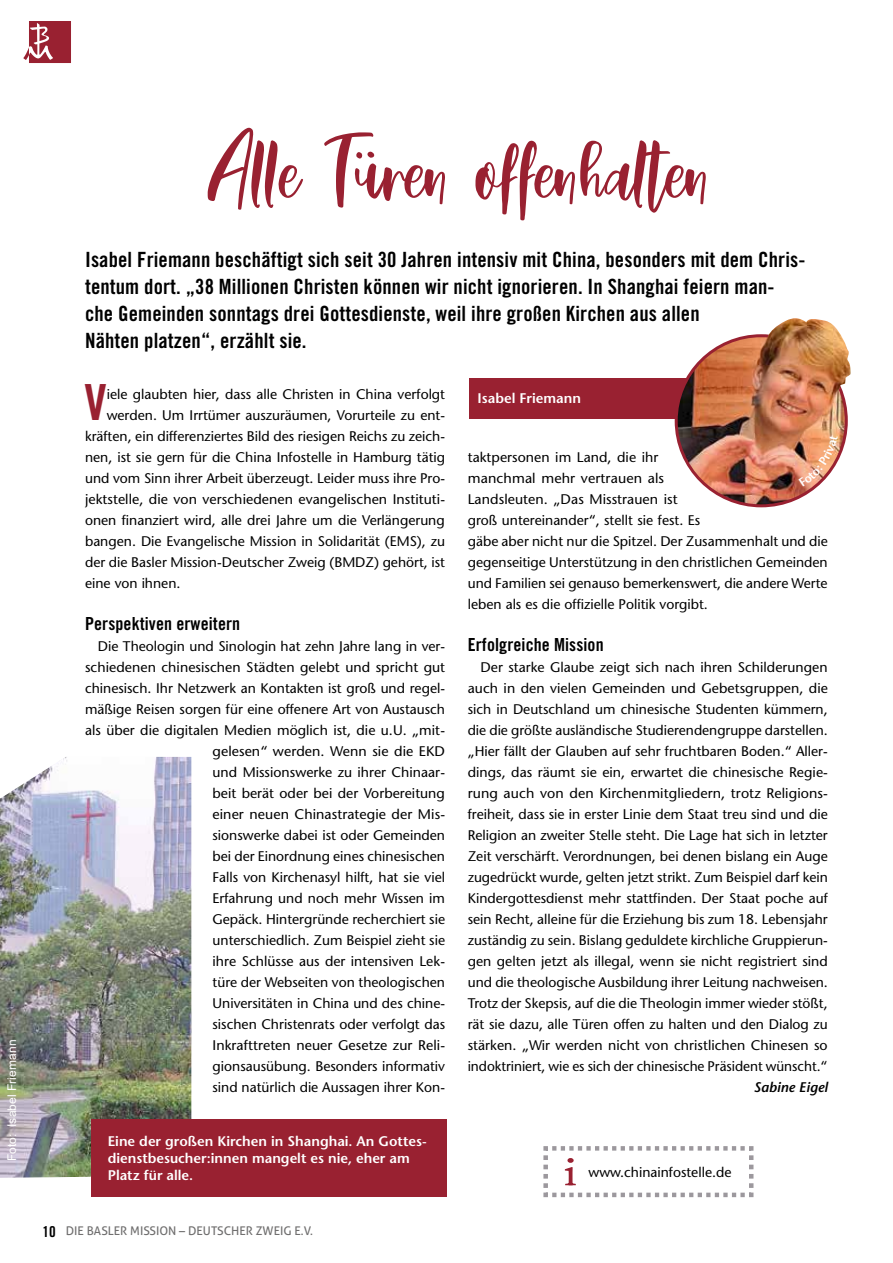
<style>
.page{position:relative;width:893px;height:1263px;background:#fff}
.page>*{position:absolute;margin:0;border:0;box-sizing:border-box;transform-origin:0 0}
.t1{font:90px "Morning Glory";color:#992131}
.t2{font:49.8px "Trade Gothic LT Std Bd Cn 20";color:#992131}
.t3{font:21px/27px "Trade Gothic LT Std Bd Cn 20";letter-spacing:.005em;color:#000}
.t4{font:18px "Trade Gothic LT Std Bd Cn 20";letter-spacing:.005em;color:#000}
.t5{font:13.95px/21px "Stone Sans";color:#000;text-align:right}
.t6{font:600 13.95px/16.8px "Stone Sans";color:#fff}
.t7{font:italic 600 13.95px "Stone Sans";color:#000}
.t8{font:12px "Aller";color:#706f6f}
.t9{font:12px "Arial";letter-spacing:.01em;color:#fff}
.s1{font-family:"Trade Gothic LT Std Bd Cn 20";font-size:15px;color:#000}
</style>
<div class="page">
<div style="left:469px;top:378px;width:243px;height:40px;background:#992131"></div>
<img style="left:0;top:757px;width:191px;height:421px">
<div style="left:91px;top:1119px;width:355px;height:78px;background:#992131"></div>
<svg style="left:543px;top:1146px;width:211px;height:52px"></svg>
<img style="left:676px;top:336px;width:170px;height:170px;border-radius:85px">
<img style="left:748px;top:318px;width:103px;height:123px">
<svg style="left:23px;top:21px;width:48px;height:42px"></svg>
<svg style="left:799px;top:435px;width:39px;height:52px;background:#e2a07f"></svg>
<p class="t9" style="left:4px;top:1161px;width:123px;rotate:-90deg">Foto: Isabel Friemann</p>
<h1 class="t1" style="left:208px;top:116px;width:505px">Alle Türen offenhalten</h1>
<p class="t3" style="left:85px;top:246px;width:722px">Isabel Friemann beschäftigt sich seit 30 Jahren intensiv mit China, besonders mit dem Chris&shy;tentum dort. „38 Millionen Christen können wir nicht ignorieren. In Shanghai feiern man&shy;che Gemeinden sonntags drei Gottesdienste, weil ihre großen Kirchen aus allen<br>Nähten platzen“, erzählt sie.</p>
<h2 class="t2" style="left:85px;top:372px;width:24px">V</h2>
<p class="t5" style="left:107px;top:384px;width:340px">iele glaubten hier, dass alle Christen in China verfolgt</p>
<p class="t5" style="left:107px;top:405px;width:340px">werden. Um Irrtümer auszuräumen, Vorurteile zu ent-</p>
<p class="t5" style="left:85px;top:426px;width:362px">kräften, ein differenziertes Bild des riesigen Reichs zu zeich-</p>
<p class="t5" style="left:85px;top:447px;width:362px">nen, ist sie gern für die China Infostelle in Hamburg tätig</p>
<p class="t5" style="left:85px;top:468px;width:362px">und vom Sinn ihrer Arbeit überzeugt. Leider muss ihre Pro-</p>
<p class="t5" style="left:85px;top:489px;width:362px">jektstelle, die von verschiedenen evangelischen Instituti-</p>
<p class="t5" style="left:85px;top:510px;width:361px">onen finanziert wird, alle drei Jahre um die Verlängerung</p>
<p class="t5" style="left:85px;top:531px;width:361px">bangen. Die Evangelische Mission in Solidarität (EMS), zu</p>
<p class="t5" style="left:85px;top:552px;width:361px">der die Basler Mission-Deutscher Zweig (BMDZ) gehört, ist</p>
<p class="t5" style="left:85px;top:573px;width:97px">eine von ihnen.</p>
<p class="t4" style="left:85px;top:613px;width:157px">Perspektiven erweitern</p>
<p class="t5" style="left:85px;top:636px;width:362px">Die Theologin und Sinologin hat zehn Jahre lang in ver&shy;schiedenen chinesischen Städten gelebt und spricht gut chinesisch. Ihr Netzwerk an Kontakten ist groß und regel&shy;mäßige Reisen sorgen für eine offenere Art von Austausch als über die digitalen Medien möglich ist, die u.U. „mit&shy;gelesen“ werden. Wenn sie die EKD<br>und Missionswerke zu ihrer Chinaar-<br>beit berät oder bei der Vorbereitung<br>einer neuen Chinastrategie der Mis-<br>sionswerke dabei ist oder Gemeinden<br>bei der Einordnung eines chinesischen<br>Falls von Kirchenasyl hilft, hat sie viel<br>Erfahrung und noch mehr Wissen im<br>Gepäck. Hintergründe recherchiert sie<br>unterschiedlich. Zum Beispiel zieht sie<br>ihre Schlüsse aus der intensiven Lek-<br>türe der Webseiten von theologischen<br>Universitäten in China und des chine-<br>sischen Christenrats oder verfolgt das<br>Inkrafttreten neuer Gesetze zur Reli-<br>gionsausübung. Besonders informativ<br>sind natürlich die Aussagen ihrer Kon-</p>
<p class="t6" style="left:108px;top:1133px;width:320px">Eine der großen Kirchen in Shanghai. An Gottes&shy;dienstbesucher:innen mangelt es nie, eher am<br>Platz für alle.</p>
<p class="t8" style="left:43px;top:1223px;width:272px"><span class="s1">10</span> DIE BASLER MISSION – DEUTSCHER ZWEIG E.V.</p>
<p class="t6" style="left:478px;top:390px;width:105px">Isabel Friemann</p>
<p class="t5" style="left:468px;top:447px;width:361px;text-align:left">taktpersonen im Land, die ihr<br>manchmal mehr vertrauen als<br>Landsleuten. „Das Misstrauen ist<br>groß untereinander“, stellt sie fest. Es<br>gäbe aber nicht nur die Spitzel. Der Zusammenhalt und die gegenseitige Unterstützung in den christlichen Gemeinden und Familien sei genauso bemerkenswert, die andere Werte leben als es die offizielle Politik vorgibt.</p>
<p class="t4" style="left:468px;top:634px;width:137px">Erfolgreiche Mission</p>
<p class="t5" style="left:468px;top:657px;width:362px;text-align:justify;text-indent:13px">Der starke Glaube zeigt sich nach ihren Schilderungen auch in den vielen Gemeinden und Gebetsgruppen, die sich in Deutschland um chinesische Studenten kümmern, die die größte ausländische Studierendengruppe darstellen. „Hier fällt der Glauben auf sehr fruchtbaren Boden.“ Aller&shy;dings, das räumt sie ein, erwartet die chinesische Regie&shy;rung auch von den Kirchenmitgliedern, trotz Religions&shy;freiheit, dass sie in erster Linie dem Staat treu sind und die Religion an zweiter Stelle steht. Die Lage hat sich in letzter Zeit verschärft. Verordnungen, bei denen bislang ein Auge zugedrückt wurde, gelten jetzt strikt. Zum Beispiel darf kein Kindergottesdienst mehr stattfinden. Der Staat poche auf sein Recht, alleine für die Erziehung bis zum 18. Lebensjahr zuständig zu sein. Bislang geduldete kirchliche Gruppierun&shy;gen gelten jetzt als illegal, wenn sie nicht registriert sind und die theologische Ausbildung ihrer Leitung nachweisen.<br>Trotz der Skepsis, auf die die Theologin immer wieder stößt, rät sie dazu, alle Türen offen zu halten und den Dialog zu stärken. „Wir werden nicht von christlichen Chinesen so indoktriniert, wie es sich der chinesische Präsident wünscht.“</p>
<p class="t7" style="left:754px;top:1079px;width:75px">Sabine Eigel</p>
<p class="t5" style="left:589px;top:1161px;width:144px">www.chinainfostelle.de</p>
</div>
